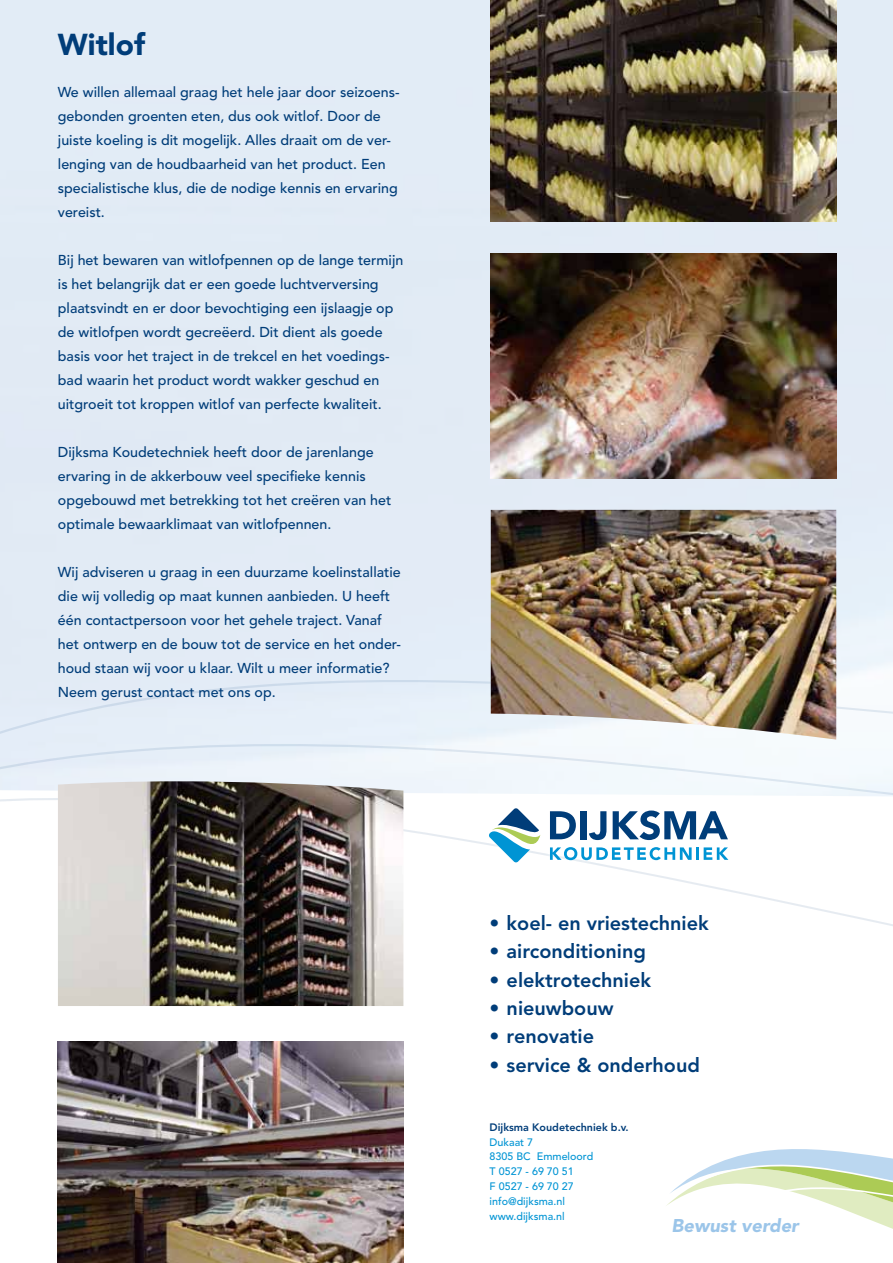
<style>
.page{position:relative;width:893px;height:1263px;background:#fff}
.page>*{position:absolute;margin:0;border:0;box-sizing:border-box;transform-origin:0 0}
.t1{font:900 30px "Avenir";color:#003d79}
.t2{font:800 19.8px "Avenir";color:#003d79}
.t3{font:italic 900 18.3px "Avenir LT Std";color:#9bc5e9}
.t4{font:500 14.25px/24px "Avenir";color:#003d79}
.t5{font:500 10.8px/14.9px "Avenir";color:#0094d4}
.t6{font:800 10.8px "Avenir";color:#003d79}
</style>
<div class="page">
<div style="left:0;top:0;width:893px;height:513px;background:#e2ebf5"></div>
<svg style="left:0;top:513px;width:893px;height:599px"></svg>
<svg style="left:665px;top:1081px;width:228px;height:148px"></svg>
<img style="left:482px;top:801px;width:254px;height:69px">
<svg style="left:550px;top:811px;width:26px;height:28px"></svg>
<div style="left:580px;top:811px;width:6px;height:28px;background:#003d79"></div>
<svg style="left:589px;top:811px;width:17px;height:29px"></svg>
<svg style="left:613px;top:810px;width:115px;height:30px"></svg>
<svg style="left:489px;top:808px;width:51px;height:55px"></svg>
<svg style="left:550px;top:847px;width:178px;height:13px"></svg>
<img style="left:58px;top:781px;width:345px;height:225px">
<img style="left:491px;top:0;width:345px;height:222px">
<img style="left:491px;top:254px;width:345px;height:224px">
<img style="left:491px;top:510px;width:345px;height:229px">
<img style="left:58px;top:1041px;width:345px;height:222px">
<h1 class="t1" style="left:58px;top:26px;width:89px">Witlof</h1>
<p class="t4" style="left:58px;top:80px;width:343px">We willen allemaal graag het hele jaar door seizoens&shy;gebonden groenten eten, dus ook witlof. Door de juiste koeling is dit mogelijk. Alles draait om de ver&shy;lenging van de houdbaarheid van het product. Een specialistische klus, die de nodige kennis en ervaring vereist.</p>
<p class="t4" style="left:58px;top:248px;width:347px">Bij het bewaren van witlofpennen op de lange termijn is het belangrijk dat er een goede luchtverversing plaatsvindt en er door bevochtiging een ijslaagje op de witlofpen wordt gecreëerd. Dit dient als goede basis voor het traject in de trekcel en het voedings&shy;bad waarin het product wordt wakker geschud en uitgroeit tot kroppen witlof van perfecte kwaliteit.</p>
<p class="t4" style="left:58px;top:440px;width:335px">Dijksma Koudetechniek heeft door de jarenlange ervaring in de akkerbouw veel specifieke kennis opgebouwd met betrekking tot het creëren van het optimale bewaarklimaat van witlofpennen.</p>
<p class="t4" style="left:58px;top:560px;width:344px">Wij adviseren u graag in een duurzame koelinstallatie die wij volledig op maat kunnen aanbieden. U heeft één contactpersoon voor het gehele traject. Vanaf het ontwerp en de bouw tot de service en het onder&shy;houd staan wij voor u klaar. Wilt u meer informatie?<br>Neem gerust contact met ons op.</p>
<h2 class="t2" style="left:490px;top:911px;width:221px">• koel- en vriestechniek</h2>
<h2 class="t2" style="left:490px;top:939px;width:158px">• airconditioning</h2>
<h2 class="t2" style="left:490px;top:968px;width:163px">• elektrotechniek</h2>
<h2 class="t2" style="left:490px;top:996px;width:125px">• nieuwbouw</h2>
<h2 class="t2" style="left:490px;top:1025px;width:106px">• renovatie</h2>
<h2 class="t2" style="left:490px;top:1053px;width:212px">• service &amp; onderhoud</h2>
<p class="t6" style="left:490px;top:1121px;width:141px">Dijksma Koudetechniek b.v.</p>
<p class="t5" style="left:490px;top:1135px;width:105px">Dukaat 7<br>8305 BC Emmeloord<br>T 0527 - 69 70 51<br>F 0527 - 69 70 27 info@dijksma.nl www.dijksma.nl</p>
<p class="t3" style="left:672px;top:1214px;width:129px">Bewust verder</p>
</div>
